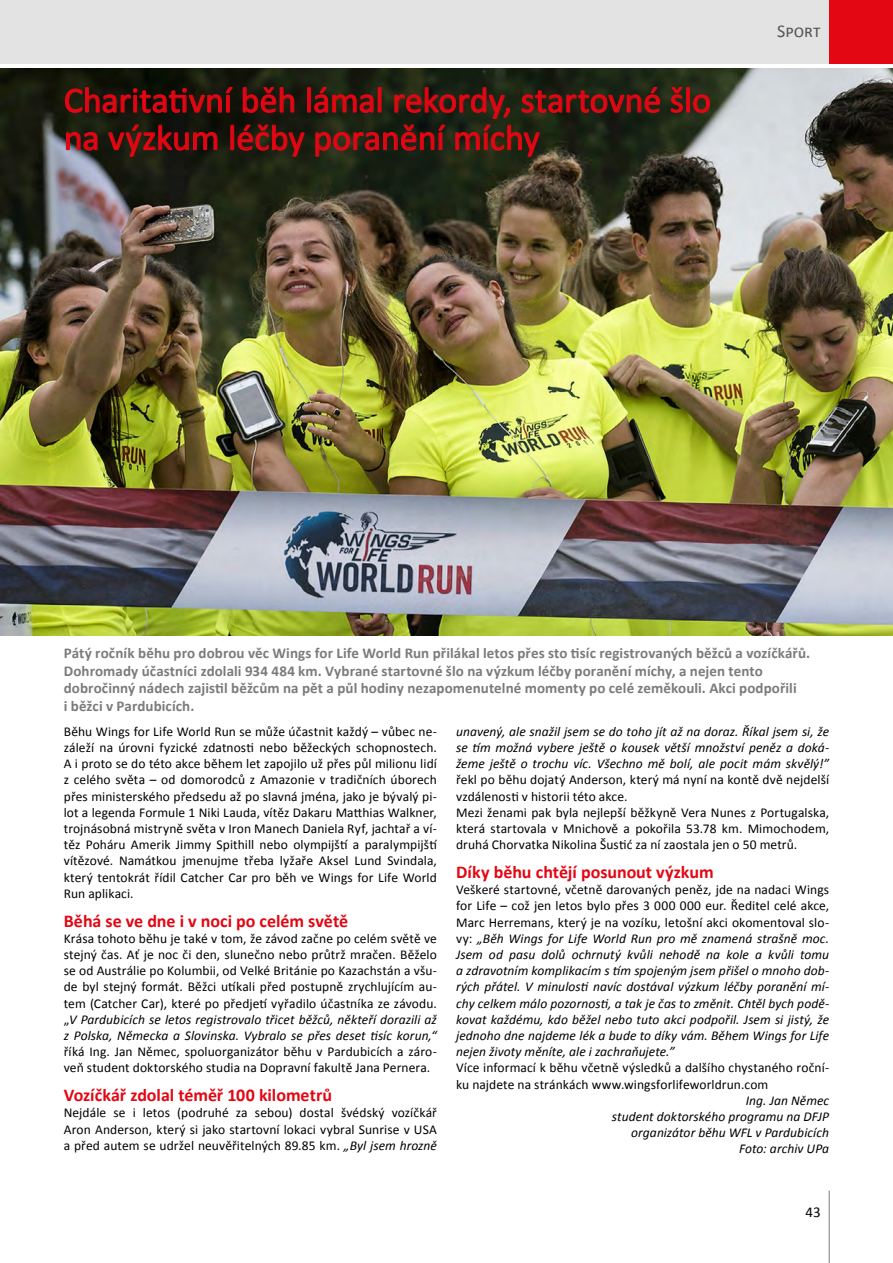
<style>
.page{position:relative;width:893px;height:1263px;background:#fff}
.page>*{position:absolute;margin:0;border:0;box-sizing:border-box;transform-origin:0 0}
.nadpis_článku{font:36px/37.5px "Calibri";color:#e30613}
.left_Bold_nad_červen{font:700 18px "Calibri";color:#e30613}
.hlava-R{font:18px "Calibri";color:#575756}
.perex{font:700 15px/17.7px "Calibri";letter-spacing:.005em;color:#7c7b7b}
.t1{font:15px "Calibri";color:#000}
.t2{font:13.5px/16.2px "Calibri";letter-spacing:.005em;color:#000;text-align:justify}
.autor{font:italic 13.5px/16.2px "Calibri";letter-spacing:.005em;color:#000;text-align:justify}
.s1{font-style:italic}
.s2{font-style:normal}
</style>
<div class="page">
<div style="left:0;top:0;width:829px;height:64px;background:#e3e3e3"></div>
<div style="left:829px;top:0;width:64px;height:64px;background:#e30613"></div>
<hr style="left:829px;top:1191px;width:1px;height:72px;background:#7c7b7b">
<img style="left:0;top:68px;width:893px;height:567px">
<svg style="left:671px;top:86px;width:39px;height:27px"></svg>
<svg style="left:65px;top:86px;width:595px;height:74px;background:#331d12"></svg>
<p class="nadpis_článku" style="left:64px;top:81px;width:649px">Charitativní běh lámal rekordy, startovné šlo na výzkum léčby poranění míchy</p>
<p class="hlava-R" style="left:777px;top:20px;width:45px">Sport</p>
<p class="perex" style="left:64px;top:644px;width:748px">Pátý ročník běhu pro dobrou věc Wings for Life World Run přilákal letos přes sto tisíc registrovaných běžců a vozíčkářů.<br>Dohromady účastníci zdolali 934 484 km. Vybrané startovné šlo na výzkum léčby poranění míchy, a nejen tento dobročinný nádech zajistil běžcům na pět a půl hodiny nezapomenutelné momenty po celé zeměkouli. Akci podpořili<br>i běžci v Pardubicích.</p>
<p class="t2" style="left:64px;top:723px;width:375px">Běhu Wings for Life World Run se může účastnit každý – vůbec ne&shy;záleží na úrovni fyzické zdatnosti nebo běžeckých schopnostech.<br>A i proto se do této akce během let zapojilo už přes půl milionu lidí z celého světa – od domorodců z Amazonie v tradičních úborech přes ministerského předsedu až po slavná jména, jako je bývalý pi&shy;lot a legenda Formule 1 Niki Lauda, vítěz Dakaru Matthias Walkner, trojnásobná mistryně světa v Iron Manech Daniela Ryf, jachtař a ví&shy;těz Poháru Amerik Jimmy Spithill nebo olympijští a paralympijští vítězové. Namátkou jmenujme třeba lyžaře Aksel Lund Svindala, který tentokrát řídil Catcher Car pro běh ve Wings for Life World Run aplikaci.</p>
<p class="left_Bold_nad_červen" style="left:64px;top:909px;width:286px">Běhá se ve dne i v noci po celém světě</p>
<p class="t2" style="left:64px;top:930px;width:375px">Krása tohoto běhu je také v tom, že závod začne po celém světě ve stejný čas. Ať je noc či den, slunečno nebo průtrž mračen. Běželo se od Austrálie po Kolumbii, od Velké Británie po Kazachstán a všu&shy;de byl stejný formát. Běžci utíkali před postupně zrychlujícím au&shy;tem (Catcher Car), které po předjetí vyřadilo účastníka ze závodu. „<span class="s1">V Pardubicích se letos registrovalo třicet běžců, někteří dorazili až z Polska, Německa a Slovinska. Vybralo se přes deset tisíc korun,“ </span>říká Ing. Jan Němec, spoluorganizátor běhu v Pardubicích a záro&shy;veň student doktorského studia na Dopravní fakultě Jana Pernera.</p>
<p class="left_Bold_nad_červen" style="left:64px;top:1084px;width:270px">Vozíčkář zdolal téměř 100 kilometrů</p>
<p class="t2" style="left:64px;top:1105px;width:375px">Nejdále se i letos (podruhé za sebou) dostal švédský vozíčkář Aron Anderson, který si jako startovní lokaci vybral Sunrise v USA a před autem se udržel neuvěřitelných 89.85 km. <span class="s1">„Byl jsem hrozně</span></p>
<p class="autor" style="left:456px;top:723px;width:375px">unavený, ale snažil jsem se do toho jít až na doraz. Říkal jsem si, že se tím možná vybere ještě o kousek větší množství peněz a doká&shy;žeme ještě o trochu víc. Všechno mě bolí, ale pocit mám skvělý!” <span class="s2">řekl po běhu dojatý Anderson, který má nyní na kontě dvě nejdelší vzdálenosti v historii této akce.</span></p>
<p class="t2" style="left:456px;top:804px;width:375px">Mezi ženami pak byla nejlepší běžkyně Vera Nunes z Portugalska, která startovala v Mnichově a pokořila 53.78 km. Mimochodem, druhá Chorvatka Nikolina Šustić za ní zaostala jen o 50 metrů.</p>
<p class="left_Bold_nad_červen" style="left:456px;top:860px;width:259px">Díky běhu chtějí posunout výzkum</p>
<p class="autor" style="left:456px;top:881px;width:375px"><span class="s2">Veškeré startovné, včetně darovaných peněz, jde na nadaci Wings for Life – což jen letos bylo přes 3 000 000 eur. Ředitel celé akce, Marc Herremans, který je na vozíku, letošní akci okomentoval slo&shy;vy:</span> „Běh Wings for Life World Run pro mě znamená strašně moc.<br>Jsem od pasu dolů ochrnutý kvůli nehodě na kole a kvůli tomu a zdravotním komplikacím s tím spojeným jsem přišel o mnoho dob&shy;rých přátel. V minulosti navíc dostával výzkum léčby poranění mí&shy;chy celkem málo pozornosti, a tak je čas to změnit. Chtěl bych podě&shy;kovat každému, kdo běžel nebo tuto akci podpořil. Jsem si jistý, že jednoho dne najdeme lék a bude to díky vám. Během Wings for Life nejen životy měníte, ale i zachraňujete.”</p>
<p class="t2" style="left:456px;top:1060px;width:375px">Více informací k běhu včetně výsledků a dalšího chystaného roční&shy;ku najdete na stránkách www.wingsforlifeworldrun.com</p>
<p class="autor" style="left:746px;top:1092px;width:85px">Ing. Jan Němec</p>
<p class="autor" style="left:612px;top:1108px;width:219px">student doktorského programu na DFJP</p>
<p class="autor" style="left:631px;top:1124px;width:199px">organizátor běhu WFL v Pardubicích</p>
<p class="autor" style="left:739px;top:1140px;width:92px">Foto: archiv UPa</p>
<p class="t1" style="left:805px;top:1202px;width:17px">43</p>
</div>
